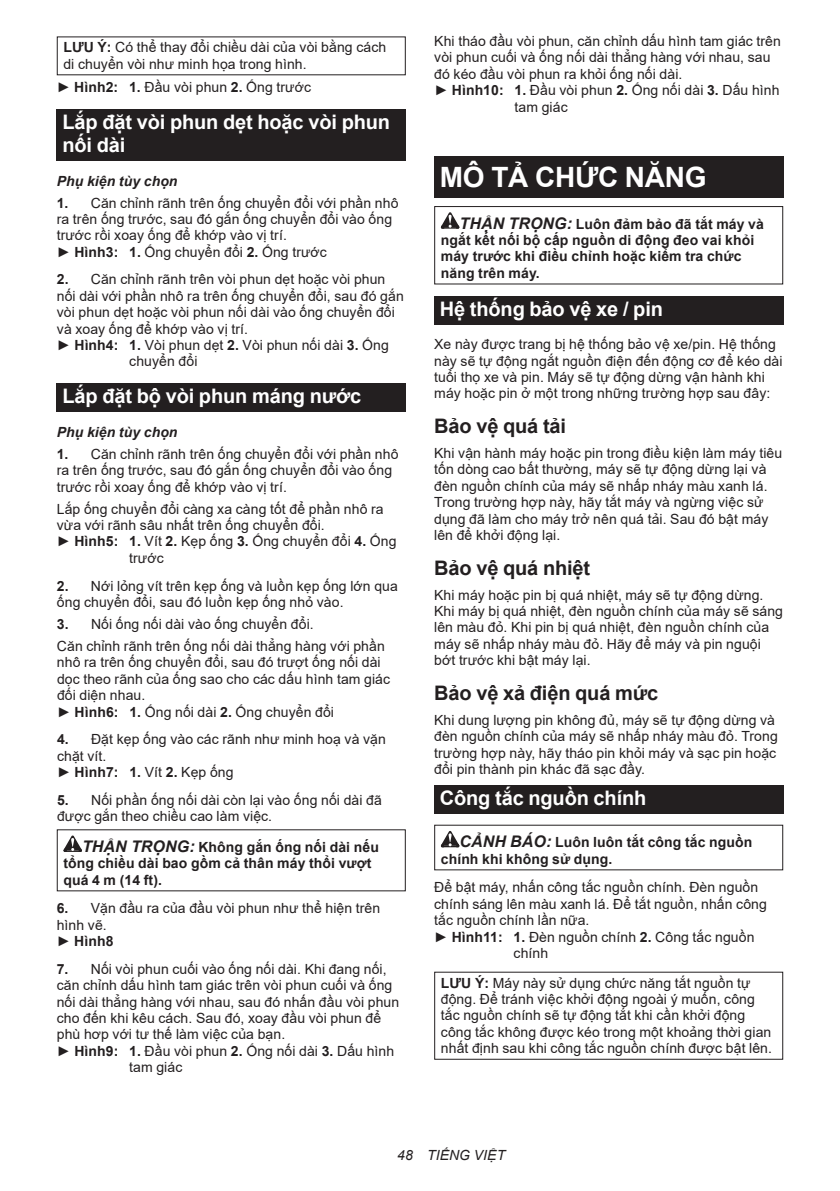
<style>
.page{position:relative;width:840px;height:1191px;background:#fff}
.page>*{position:absolute;margin:0;border:0;box-sizing:border-box;transform-origin:0 0}
.t1{font:700 28px "Arial";letter-spacing:-.01em;color:#fff}
.t2{font:700 20px/23.4px "Arial";letter-spacing:-.01em;color:#fff}
.t3{font:700 20px "Arial";letter-spacing:-.01em;color:#231f20}
.t4{font:14px/16.4px "Arial";letter-spacing:.005em;color:#231f20}
.t5{font:700 14px/16.4px "Arial";letter-spacing:.005em;color:#231f20}
.t6{font:italic 700 14px "Arial";letter-spacing:.005em;color:#231f20}
.t7{font:italic 14px "Arial";letter-spacing:.005em;color:#231f20}
.s1{font-weight:700}
.s2{font-style:italic;font-size:16px}
</style>
<div class="page">
<div style="left:57px;top:109px;width:348px;height:52px;background:#231f20"></div>
<div style="left:57px;top:383px;width:348px;height:29px;background:#231f20"></div>
<svg style="left:63px;top:835px;width:19px;height:17px"></svg>
<div style="left:434px;top:157px;width:348px;height:41px;background:#231f20"></div>
<svg style="left:440px;top:212px;width:19px;height:17px"></svg>
<div style="left:434px;top:206px;width:348px;height:78px;border:1px solid #231f20"></div>
<div style="left:434px;top:296px;width:348px;height:28px;background:#231f20"></div>
<div style="left:434px;top:785px;width:348px;height:29px;background:#231f20"></div>
<svg style="left:440px;top:831px;width:19px;height:16px"></svg>
<p class="t4" style="left:63px;top:39px;width:324px"><span class="s1">LƯU Ý:</span> Có thể thay đổi chiều dài của vòi bằng cách di chuyển vòi như minh họa trong hình.</p>
<p class="t4" style="left:57px;top:78px;width:256px">► <span class="s1">Hình2: 1.</span> Đầu vòi phun <span class="s1">2.</span> Ống trước</p>
<h2 class="t2" style="left:62px;top:110px;width:329px">Lắp đặt vòi phun dẹt hoặc vòi phun nối dài</h2>
<p class="t6" style="left:57px;top:171px;width:122px">Phụ kiện tùy chọn</p>
<p class="t4" style="left:57px;top:194px;width:343px"><span class="s1">1.</span> Căn chỉnh rãnh trên ống chuyển đổi với phần nhô ra trên ống trước, sau đó gắn ống chuyển đổi vào ống trước rồi xoay ống để khớp vào vị trí.<br>► <span class="s1">Hình3: 1.</span> Ống chuyển đổi <span class="s1">2.</span> Ống trước</p>
<p class="t4" style="left:57px;top:271px;width:330px"><span class="s1">2.</span> Căn chỉnh rãnh trên vòi phun dẹt hoặc vòi phun</p>
<p class="t4" style="left:57px;top:288px;width:348px">nối dài với phần nhô ra trên ống chuyển đổi, sau đó gắn</p>
<p class="t4" style="left:57px;top:304px;width:339px">vòi phun dẹt hoặc vòi phun nối dài vào ống chuyển đổi</p>
<p class="t4" style="left:57px;top:320px;width:192px">và xoay ống để khớp vào vị trí.</p>
<p class="t4" style="left:57px;top:337px;width:333px">► <span class="s1">Hình4: 1.</span> Vòi phun dẹt <span class="s1">2.</span> Vòi phun nối dài <span class="s1">3.</span> Ống</p>
<p class="t4" style="left:129px;top:353px;width:70px">chuyển đổi</p>
<h2 class="t2" style="left:62px;top:385px;width:300px">Lắp đặt bộ vòi phun máng nước</h2>
<p class="t6" style="left:57px;top:422px;width:122px">Phụ kiện tùy chọn</p>
<p class="t4" style="left:57px;top:446px;width:343px"><span class="s1">1.</span> Căn chỉnh rãnh trên ống chuyển đổi với phần nhô ra trên ống trước, sau đó gắn ống chuyển đổi vào ống trước rồi xoay ống để khớp vào vị trí.</p>
<p class="t4" style="left:57px;top:500px;width:328px">Lắp ống chuyển đổi càng xa càng tốt để phần nhô ra</p>
<p class="t4" style="left:57px;top:517px;width:269px">vừa với rãnh sâu nhất trên ống chuyển đổi.</p>
<p class="t4" style="left:57px;top:533px;width:341px">► <span class="s1">Hình5: 1.</span> Vít <span class="s1">2.</span> Kẹp ống <span class="s1">3.</span> Ống chuyển đổi <span class="s1">4.</span> Ống</p>
<p class="t4" style="left:129px;top:549px;width:36px">trước</p>
<p class="t4" style="left:57px;top:577px;width:342px"><span class="s1">2.</span> Nới lỏng vít trên kẹp ống và luồn kẹp ống lớn qua ống chuyển đổi, sau đó luồn kẹp ống nhỏ vào.</p>
<p class="t4" style="left:57px;top:613px;width:329px;line-height:22px"><span class="s1">3.</span> Nối ống nối dài vào ống chuyển đổi.<br>Căn chỉnh rãnh trên ống nối dài thẳng hàng với phần</p>
<p class="t4" style="left:57px;top:654px;width:334px">nhô ra trên ống chuyển đổi, sau đó trượt ống nối dài dọc theo rãnh của ống sao cho các dấu hình tam giác đối diện nhau.<br>► <span class="s1">Hình6: 1.</span> Ống nối dài <span class="s1">2.</span> Ống chuyển đổi</p>
<p class="t4" style="left:57px;top:731px;width:330px"><span class="s1">4.</span> Đặt kẹp ống vào các rãnh như minh hoạ và vặn chặt vít.<br>► <span class="s1">Hình7: 1.</span> Vít <span class="s1">2.</span> Kẹp ống</p>
<p class="t4" style="left:57px;top:791px;width:326px"><span class="s1">5.</span> Nối phần ống nối dài còn lại vào ống nối dài đã được gắn theo chiều cao làm việc.</p>
<p class="t5" style="left:63px;top:839px;width:317px;text-indent:19px"><span class="s2">THẬN TRỌNG:</span> Không gắn ống nối dài nếu tổng chiều dài bao gồm cả thân máy thổi vượt quá 4 m (14 ft).</p>
<p class="t4" style="left:57px;top:900px;width:325px"><span class="s1">6.</span> Vặn đầu ra của đầu vòi phun như thể hiện trên hình vẽ.<br>► <span class="s1">Hình8</span></p>
<p class="t4" style="left:57px;top:960px;width:331px"><span class="s1">7.</span> Nối vòi phun cuối vào ống nối dài. Khi đang nối,</p>
<p class="t4" style="left:57px;top:977px;width:337px">căn chỉnh dấu hình tam giác trên vòi phun cuối và ống</p>
<p class="t4" style="left:57px;top:993px;width:344px">nối dài thẳng hàng với nhau, sau đó nhấn đầu vòi phun</p>
<p class="t4" style="left:57px;top:1009px;width:326px">cho đến khi kêu cách. Sau đó, xoay đầu vòi phun để</p>
<p class="t4" style="left:57px;top:1026px;width:230px">phù hơp với tư thế làm việc của bạn.</p>
<p class="t4" style="left:57px;top:1042px;width:338px">► <span class="s1">Hình9: 1.</span> Đầu vòi phun <span class="s1">2.</span> Ống nối dài <span class="s1">3.</span> Dấu hình</p>
<p class="t4" style="left:129px;top:1059px;width:55px">tam giác</p>
<p class="t4" style="left:434px;top:33px;width:348px">Khi tháo đầu vòi phun, căn chỉnh dấu hình tam giác trên</p>
<p class="t4" style="left:434px;top:49px;width:337px">vòi phun cuối và ống nối dài thẳng hàng với nhau, sau</p>
<p class="t4" style="left:434px;top:66px;width:249px">đó kéo đầu vòi phun ra khỏi ống nối dài.</p>
<p class="t4" style="left:434px;top:82px;width:346px">► <span class="s1">Hình10: 1.</span> Đầu vòi phun <span class="s1">2.</span> Ống nối dài <span class="s1">3.</span> Dấu hình</p>
<p class="t4" style="left:514px;top:98px;width:55px">tam giác</p>
<h1 class="t1" style="left:439px;top:157px;width:268px">MÔ TẢ CHỨC NĂNG</h1>
<p class="t5" style="left:440px;top:216px;width:324px;text-indent:19px"><span class="s2">THẬN TRỌNG:</span> Luôn đảm bảo đã tắt máy và ngắt kết nối bộ cấp nguồn di động đeo vai khỏi máy trước khi điều chỉnh hoặc kiểm tra chức năng trên máy.</p>
<h2 class="t2" style="left:439px;top:297px;width:224px">Hệ thống bảo vệ xe / pin</h2>
<p class="t4" style="left:434px;top:336px;width:350px">Xe này được trang bị hệ thống bảo vệ xe/pin. Hệ thống này sẽ tự động ngắt nguồn điện đến động cơ để kéo dài tuổi thọ xe và pin. Máy sẽ tự động dừng vận hành khi máy hoặc pin ở một trong những trường hợp sau đây:</p>
<h2 class="t3" style="left:434px;top:412px;width:133px">Bảo vệ quá tải</h2>
<p class="t4" style="left:434px;top:445px;width:349px">Khi vận hành máy hoặc pin trong điều kiện làm máy tiêu tốn dòng cao bất thường, máy sẽ tự động dừng lại và đèn nguồn chính của máy sẽ nhấp nháy màu xanh lá.<br>Trong trường hợp này, hãy tắt máy và ngừng việc sử dụng đã làm cho máy trở nên quá tải. Sau đó bật máy lên để khởi động lại.</p>
<h2 class="t3" style="left:434px;top:553px;width:157px">Bảo vệ quá nhiệt</h2>
<p class="t4" style="left:434px;top:586px;width:350px">Khi máy hoặc pin bị quá nhiệt, máy sẽ tự động dừng.<br>Khi máy bị quá nhiệt, đèn nguồn chính của máy sẽ sáng lên màu đỏ. Khi pin bị quá nhiệt, đèn nguồn chính của máy sẽ nhấp nháy màu đỏ. Hãy để máy và pin nguội bớt trước khi bật máy lại.</p>
<h2 class="t3" style="left:434px;top:679px;width:225px">Bảo vệ xả điện quá mức</h2>
<p class="t4" style="left:434px;top:711px;width:345px">Khi dung lượng pin không đủ, máy sẽ tự động dừng và đèn nguồn chính của máy sẽ nhấp nháy màu đỏ. Trong trường hợp này, hãy tháo pin khỏi máy và sạc pin hoặc đổi pin thành pin khác đã sạc đầy.</p>
<h2 class="t2" style="left:439px;top:787px;width:208px">Công tắc nguồn chính</h2>
<p class="t5" style="left:440px;top:834px;width:313px;text-indent:19px"><span class="s2">CẢNH BÁO:</span> Luôn luôn tắt công tắc nguồn chính khi không sử dụng.</p>
<p class="t4" style="left:434px;top:879px;width:325px">Để bật máy, nhấn công tắc nguồn chính. Đèn nguồn</p>
<p class="t4" style="left:434px;top:895px;width:334px">chính sáng lên màu xanh lá. Để tắt nguồn, nhấn công</p>
<p class="t4" style="left:434px;top:912px;width:157px">tắc nguồn chính lần nữa.</p>
<p class="t4" style="left:434px;top:928px;width:321px">► <span class="s1">Hình11: 1.</span> Đèn nguồn chính <span class="s1">2.</span> Công tắc nguồn</p>
<p class="t4" style="left:513px;top:944px;width:36px">chính</p>
<p class="t4" style="left:440px;top:974px;width:332px"><span class="s1">LƯU Ý:</span> Máy này sử dụng chức năng tắt nguồn tự động. Để tránh việc khởi động ngoài ý muốn, công tắc nguồn chính sẽ tự động tắt khi cần khởi động công tắc không được kéo trong một khoảng thời gian nhất định sau khi công tắc nguồn chính được bật lên.</p>
<p class="t7" style="left:397px;top:1146px;width:109px">48 TIẾNG VIỆT</p>
</div>
